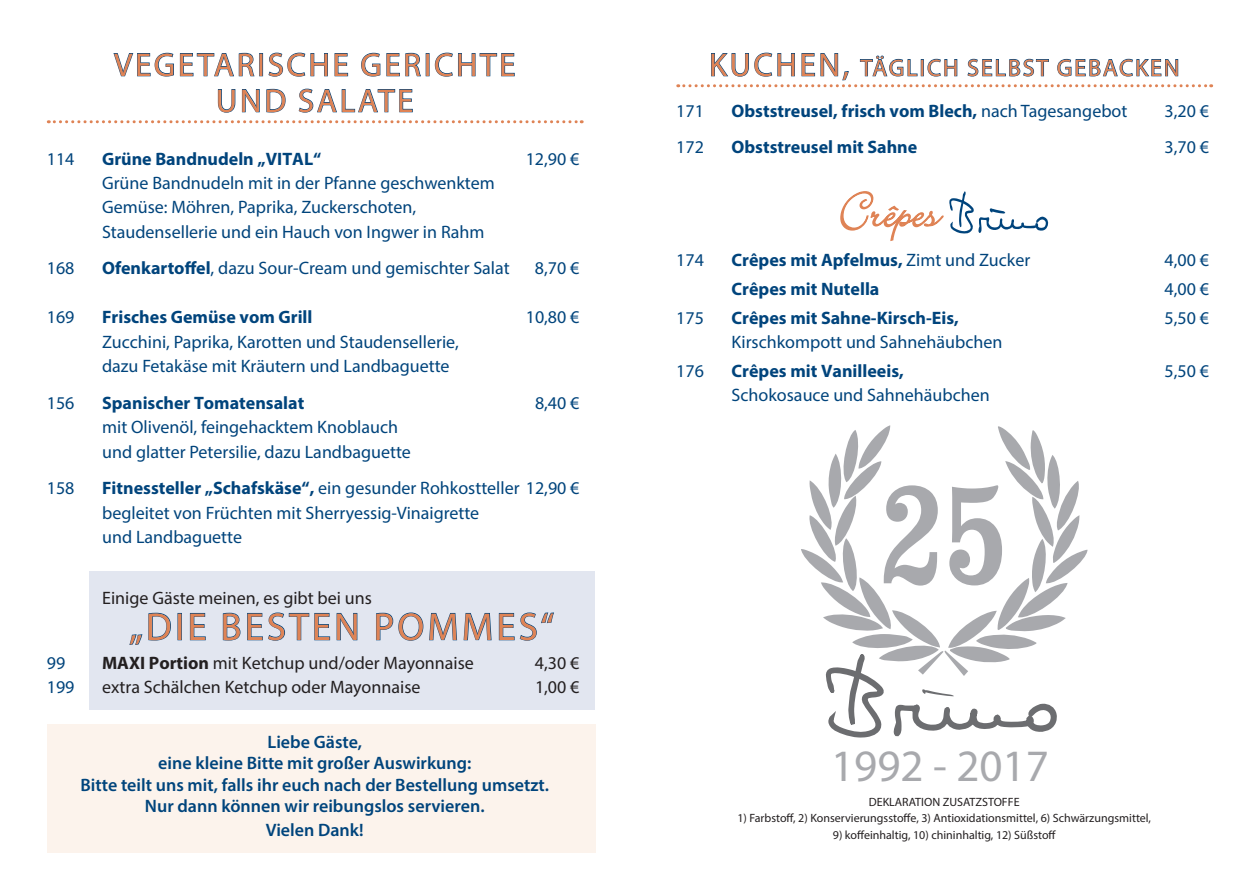
<style>
.page{position:relative;width:1259px;height:893px;background:#fff}
.page>*{position:absolute;margin:0;border:0;box-sizing:border-box;transform-origin:0 0}
.t1{font:700 condensed 135px "Clarendon BT";color:#a8a9ad}
.t2{font:45px "Myriad";color:#a8a9ad}
.t3{font:39px "Myriad Pro";letter-spacing:.08em;color:#df8355}
.t4{font:33px/36px "Myriad Pro";letter-spacing:.08em;color:#df8355;text-align:center}
.t5{font:24px "Myriad Pro";letter-spacing:.08em;color:#df8355}
.t6{font:18px/24.5px "Myriad Pro";color:#00447c}
.t7{font:700 18px "Myriad Pro";color:#00447c}
.t8{font:600 18px/21px "Myriad Pro";color:#00447c;text-align:center}
.t9{font:18px "Myriad Pro";color:#231f20}
.t10{font:12px "Myriad Pro";color:#231f20}
.s1{font-weight:700}
.s2{font-size:33px}
.s3{font-weight:400}
</style>
<div class="page">
<div style="left:47px;top:725px;width:548px;height:128px;background:#fcf3ec"></div>
<div style="left:89px;top:571px;width:506px;height:139px;background:#e2e6f0"></div>
<svg style="left:48px;top:120px;width:534px;height:3px"></svg>
<svg style="left:113px;top:52px;width:142px;height:25px"></svg>
<div style="left:259px;top:53px;width:4px;height:23px;border:1px solid #00447c"></div>
<svg style="left:268px;top:52px;width:60px;height:25px"></svg>
<svg style="left:334px;top:53px;width:15px;height:24px"></svg>
<svg style="left:361px;top:52px;width:60px;height:25px"></svg>
<svg style="left:434px;top:52px;width:81px;height:25px"></svg>
<svg style="left:217px;top:89px;width:43px;height:24px"></svg>
<svg style="left:266px;top:88px;width:20px;height:25px"></svg>
<svg style="left:298px;top:88px;width:115px;height:25px"></svg>
<svg style="left:129px;top:612px;width:42px;height:33px"></svg>
<div style="left:177px;top:613px;width:5px;height:27px;border:1px solid #00447c"></div>
<svg style="left:189px;top:612px;width:17px;height:29px"></svg>
<svg style="left:222px;top:612px;width:19px;height:29px"></svg>
<svg style="left:247px;top:612px;width:111px;height:29px"></svg>
<svg style="left:376px;top:612px;width:116px;height:29px"></svg>
<svg style="left:498px;top:612px;width:56px;height:29px"></svg>
<svg style="left:678px;top:52px;width:533px;height:35px"></svg>
<svg style="left:801px;top:425px;width:286px;height:313px"></svg>
<svg style="left:840px;top:191px;width:208px;height:50px"></svg>
<h3 class="t4" style="left:114px;top:46px;width:403px">VEGETARISCHE GERICHTE<br>UND SALATE</h3>
<p class="t6" style="left:47px;top:146px;width:29px">114</p>
<p class="t7" style="left:102px;top:147px;width:221px">Grüne Bandnudeln „VITAL“</p>
<p class="t6" style="left:526px;top:146px;width:55px">12,90 €</p>
<p class="t6" style="left:102px;top:170px;width:394px">Grüne Bandnudeln mit in der Pfanne geschwenktem<br>Gemüse: Möhren, Paprika, Zuckerschoten,<br>Staudensellerie und ein Hauch von Ingwer in Rahm</p>
<p class="t6" style="left:47px;top:256px;width:29px">168</p>
<p class="t6" style="left:102px;top:256px;width:409px"><span class="s1">Ofenkartoffel</span>, dazu Sour-Cream und gemischter Salat</p>
<p class="t6" style="left:535px;top:256px;width:46px">8,70 €</p>
<p class="t6" style="left:47px;top:305px;width:29px">169</p>
<p class="t7" style="left:102px;top:306px;width:212px">Frisches Gemüse vom Grill</p>
<p class="t6" style="left:526px;top:305px;width:55px">10,80 €</p>
<p class="t6" style="left:102px;top:329px;width:358px">Zucchini, Paprika, Karotten und Staudensellerie, dazu Fetakäse mit Kräutern und Landbaguette</p>
<p class="t6" style="left:47px;top:390px;width:29px">156</p>
<p class="t7" style="left:102px;top:391px;width:204px">Spanischer Tomatensalat</p>
<p class="t6" style="left:535px;top:390px;width:46px">8,40 €</p>
<p class="t6" style="left:102px;top:415px;width:310px">mit Olivenöl, feingehacktem Knoblauch und glatter Petersilie, dazu Landbaguette</p>
<p class="t6" style="left:47px;top:476px;width:29px">158</p>
<p class="t6" style="left:102px;top:476px;width:479px"><span class="s1">Fitnessteller „Schafskäse“,</span> ein gesunder Rohkostteller 12,90 € begleitet von Früchten mit Sherryessig-Vinaigrette<br>und Landbaguette</p>
<p class="t9" style="left:102px;top:587px;width:271px">Einige Gäste meinen, es gibt bei uns</p>
<h3 class="t3" style="left:129px;top:603px;width:426px">„DIE BESTEN POMMES“</h3>
<p class="t6" style="left:47px;top:650px;width:20px">99</p>
<p class="t9" style="left:102px;top:651px;width:373px"><span class="s1">MAXI Portion</span> mit Ketchup und/oder Mayonnaise</p>
<p class="t9" style="left:535px;top:651px;width:46px">4,30 €</p>
<p class="t6" style="left:47px;top:674px;width:29px">199</p>
<p class="t9" style="left:102px;top:676px;width:320px">extra Schälchen Ketchup oder Mayonnaise</p>
<p class="t9" style="left:535px;top:676px;width:46px">1,00 €</p>
<p class="t8" style="left:81px;top:731px;width:470px">Liebe Gäste,<br>eine kleine Bitte mit großer Auswirkung:<br>Bitte teilt uns mit, falls ihr euch nach der Bestellung umsetzt.<br>Nur dann können wir reibungslos servieren.</p>
<p class="t8" style="left:266px;top:819px;width:99px">Vielen Dank!</p>
<h3 class="t5" style="left:709px;top:53px;width:472px"><span class="s2">KUCHEN,</span> TÄGLICH SELBST GEBACKEN</h3>
<p class="t6" style="left:676px;top:98px;width:29px">171</p>
<p class="t7" style="left:731px;top:99px;width:397px">Obststreusel, frisch vom Blech, <span class="s3">nach Tagesangebot</span></p>
<p class="t6" style="left:1164px;top:98px;width:46px">3,20 €</p>
<p class="t6" style="left:676px;top:134px;width:29px">172</p>
<p class="t7" style="left:731px;top:135px;width:187px">Obststreusel mit Sahne</p>
<p class="t6" style="left:1164px;top:134px;width:46px">3,70 €</p>
<p class="t6" style="left:676px;top:248px;width:29px">174</p>
<p class="t7" style="left:731px;top:248px;width:300px">Crêpes mit Apfelmus, <span class="s3">Zimt und Zucker</span></p>
<p class="t6" style="left:1164px;top:248px;width:46px">4,00 €</p>
<p class="t7" style="left:731px;top:277px;width:149px">Crêpes mit Nutella</p>
<p class="t6" style="left:1164px;top:276px;width:46px">4,00 €</p>
<p class="t6" style="left:676px;top:305px;width:29px">175</p>
<p class="t7" style="left:731px;top:306px;width:229px">Crêpes mit Sahne-Kirsch-Eis,</p>
<p class="t6" style="left:1164px;top:305px;width:46px">5,50 €</p>
<p class="t6" style="left:731px;top:330px;width:272px">Kirschkompott und Sahnehäubchen</p>
<p class="t6" style="left:676px;top:358px;width:29px">176</p>
<p class="t7" style="left:731px;top:359px;width:174px">Crêpes mit Vanilleeis,</p>
<p class="t6" style="left:1164px;top:358px;width:46px">5,50 €</p>
<p class="t6" style="left:731px;top:383px;width:260px">Schokosauce und Sahnehäubchen</p>
<h1 class="t1" style="left:882px;top:452px;width:127px">25</h1>
<h2 class="t2" style="left:831px;top:744px;width:219px">1992 - 2017</h2>
<p class="t10" style="left:869px;top:794px;width:152px">DEKLARATION ZUSATZSTOFFE</p>
<p class="t10" style="left:737px;top:811px;width:415px">1) Farbstoff, 2) Konservierungsstoffe, 3) Antioxidationsmittel, 6) Schwärzungsmittel,</p>
<p class="t10" style="left:833px;top:827px;width:225px">9) koffeinhaltig, 10) chininhaltig, 12) Süßstoff</p>
</div>
